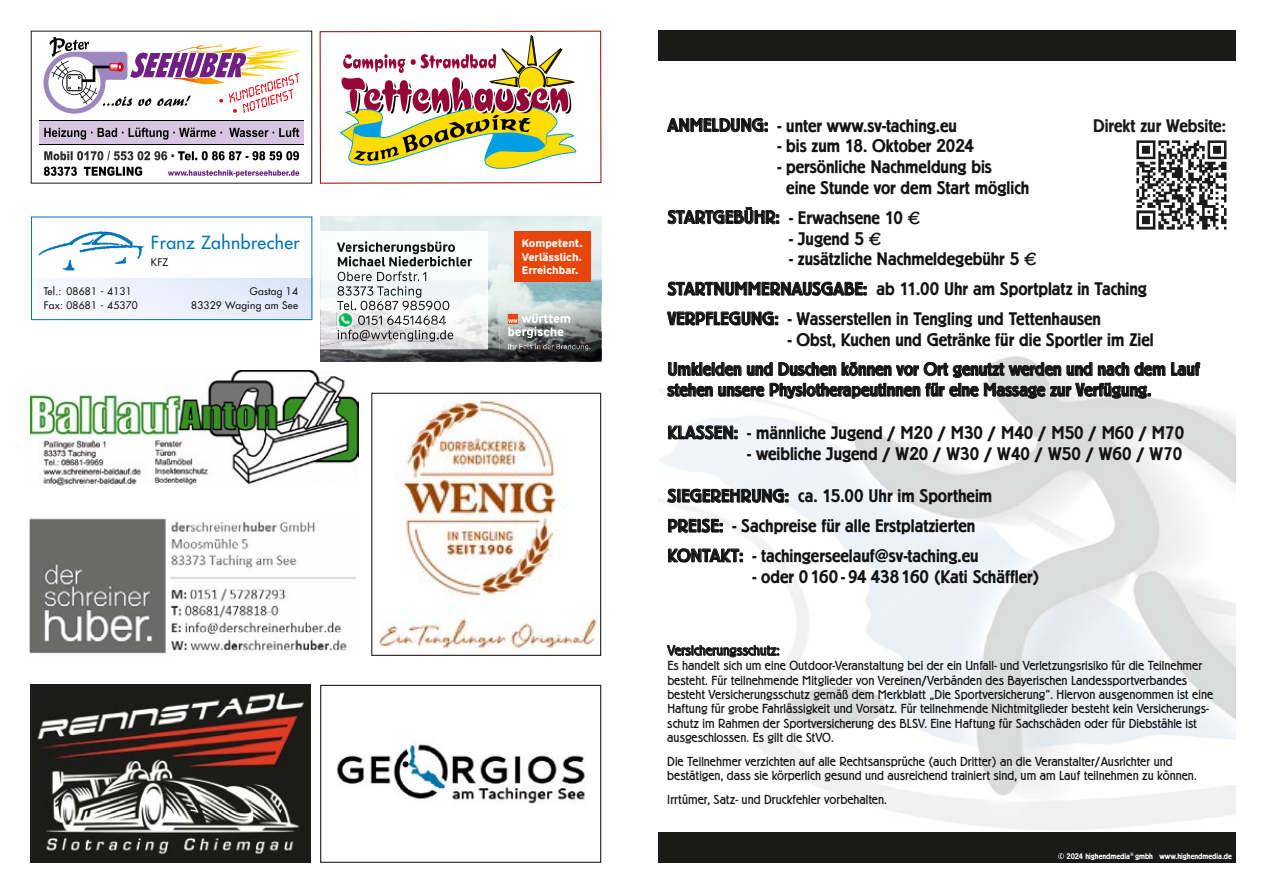
<style>
.page{position:relative;width:1263px;height:893px;background:#fff}
.page>*{position:absolute;margin:0;border:0;box-sizing:border-box;transform-origin:0 0}
.t1{font:600 19.05px/29.8px "Berliner Grotesk D";color:#141415}
.t2{font:600 19.05px "Berliner Grotesk D";color:#1a1a18}
.t3{font:17.7px "Futura LT";letter-spacing:.025em;color:#0074b8}
.t4{font:300 14.85px "Berliner Grotesk D";letter-spacing:-.005em;color:#141415}
.t5{font:300 13.8px/14.4px "Berliner Grotesk D";color:#141415}
.t6{font:700 10.8px "WW Type";color:#fff}
.t7{font:10.2px/14px "Futura LT";letter-spacing:.025em;color:#141415}
.t8{font:600 8.55px "Berliner Grotesk D";color:#fff}
.s1{font-family:"Tekton Pro";font-weight:700}
</style>
<div class="page">
<img style="left:658px;top:30px;width:577px;height:803px">
<div style="left:658px;top:31px;width:577px;height:30px;background:#1a1a18"></div>
<div style="left:658px;top:833px;width:577px;height:30px;background:#1a1a18"></div>
<img style="left:1131px;top:135px;width:100px;height:100px">
<svg style="left:320px;top:31px;width:281px;height:153px"></svg>
<svg style="left:44px;top:151px;width:255px;height:26px"></svg>
<div style="left:39px;top:120px;width:264px;height:25px;background:#d6c6e2"></div>
<hr style="left:39px;top:120px;width:264px;height:1px;background:#000">
<hr style="left:39px;top:144px;width:264px;height:1px;background:#000">
<svg style="left:44px;top:128px;width:255px;height:12px"></svg>
<svg style="left:43px;top:37px;width:256px;height:77px"></svg>
<svg style="left:29px;top:518px;width:137px;height:136px;background:#7a7a79"></svg>
<img style="left:170px;top:521px;width:185px;height:130px">
<img style="left:30px;top:685px;width:281px;height:178px">
<img style="left:336px;top:744px;width:249px;height:60px">
<div style="left:320px;top:685px;width:281px;height:178px;border:1px solid #141415"></div>
<img style="left:377px;top:400px;width:220px;height:250px">
<div style="left:371px;top:393px;width:230px;height:263px;border:1px solid #141415"></div>
<div style="left:31px;top:278px;width:281px;height:42px;background:linear-gradient(to right,#fbfbfe,#dde6f9)"></div>
<div style="left:31px;top:217px;width:281px;height:103px;border:1px solid #0074b8"></div>
<img style="left:35px;top:231px;width:120px;height:52px">
<img style="left:31px;top:370px;width:327px;height:116px">
<svg style="left:667px;top:108px;width:101px;height:33px"></svg>
<svg style="left:667px;top:200px;width:112px;height:29px"></svg>
<svg style="left:667px;top:272px;width:200px;height:62px"></svg>
<svg style="left:667px;top:352px;width:533px;height:56px"></svg>
<svg style="left:668px;top:424px;width:70px;height:24px"></svg>
<svg style="left:667px;top:479px;width:122px;height:58px"></svg>
<svg style="left:668px;top:547px;width:75px;height:24px"></svg>
<svg style="left:667px;top:642px;width:112px;height:15px"></svg>
<img style="left:320px;top:217px;width:281px;height:95px">
<div style="left:514px;top:231px;width:76px;height:51px;background:#e8450c"></div>
<img style="left:320px;top:231px;width:144px;height:81px">
<img style="left:356px;top:301px;width:78px;height:9px">
<img style="left:434px;top:301px;width:15px;height:9px">
<img style="left:377px;top:301px;width:14px;height:9px">
<svg style="left:337px;top:301px;width:19px;height:11px"></svg>
<img style="left:384px;top:286px;width:14px;height:12px">
<img style="left:398px;top:286px;width:23px;height:12px">
<img style="left:337px;top:286px;width:47px;height:10px">
<img style="left:337px;top:271px;width:40px;height:10px">
<img style="left:377px;top:271px;width:25px;height:10px">
<img style="left:337px;top:272px;width:16px;height:9px">
<img style="left:338px;top:256px;width:134px;height:10px">
<img style="left:349px;top:256px;width:110px;height:10px">
<svg style="left:448px;top:244px;width:7px;height:8px"></svg>
<img style="left:358px;top:241px;width:90px;height:13px">
<img style="left:365px;top:241px;width:76px;height:11px">
<svg style="left:337px;top:243px;width:20px;height:9px"></svg>
<img style="left:320px;top:312px;width:179px;height:49px">
<svg style="left:402px;top:272px;width:26px;height:9px"></svg>
<svg style="left:433px;top:322px;width:20px;height:17px"></svg>
<img style="left:499px;top:293px;width:102px;height:68px">
<p class="t3" style="left:151px;top:230px;width:150px">Franz Zahnbrecher</p>
<p class="t7" style="left:151px;top:255px;width:19px">KFZ</p>
<p class="t7" style="left:44px;top:284px;width:96px">Tel.: 08681 - 4131<br>Fax: 08681 - 45370</p>
<p class="t7" style="left:191px;top:284px;width:108px;text-align:right">Gastag 14<br>83329 Waging am See</p>
<p class="t6" style="left:522px;top:236px;width:62px">Kompetent.</p>
<p class="t6" style="left:522px;top:250px;width:62px">Verlässlich.</p>
<p class="t6" style="left:522px;top:263px;width:58px">Erreichbar.</p>
<h1 class="t1" style="left:667px;top:110px;width:291px">ANMELDUNG: - unter www.sv-taching.eu</h1>
<h1 class="t1" style="left:777px;top:131px;width:198px">- bis zum 18. Oktober 2024</h1>
<h1 class="t1" style="left:786px;top:156px;width:244px;line-height:20.9px;text-indent:-9px">- persönliche Nachmeldung bis<br>eine Stunde vor dem Start möglich</h1>
<h1 class="t1" style="left:667px;top:202px;width:254px">STARTGEBÜHR: - Erwachsene 10 <span class="s1">€</span></h1>
<h1 class="t1" style="left:789px;top:223px;width:94px">- Jugend 5 <span class="s1">€</span></h1>
<h1 class="t1" style="left:667px;top:244px;width:481px;text-indent:121px">- zusätzliche Nachmeldegebühr 5 <span class="s1">€<br></span>STARTNUMMERNAUSGABE: ab 11.00 Uhr am Sportplatz in Taching<br>VERPFLEGUNG: - Wasserstellen in Tengling und Tettenhausen</h1>
<h1 class="t1" style="left:667px;top:324px;width:534px;text-indent:120px">- Obst, Kuchen und Getränke für die Sportler im Ziel<br>Umkleiden und Duschen können vor Ort genutzt werden und nach dem Lauf</h1>
<h1 class="t1" style="left:667px;top:375px;width:485px">stehen unsere Physiotherapeutinnen für eine Massage zur Verfügung.</h1>
<h1 class="t1" style="left:667px;top:418px;width:518px">KLASSEN: - männliche Jugend / M20 / M30 / M40 / M50 / M60 / M70</h1>
<h1 class="t1" style="left:747px;top:438px;width:437px">- weibliche Jugend / W20 / W30 / W40 / W50 / W60 / W70</h1>
<h1 class="t1" style="left:667px;top:481px;width:326px">SIEGEREHRUNG: ca. 15.00 Uhr im Sportheim<br>PREISE: - Sachpreise für alle Erstplatzierten<br>KONTAKT: - tachingerseelauf@sv-taching.eu</h1>
<h1 class="t1" style="left:752px;top:561px;width:289px">- oder 0160 - 94 438160 (Kati Schäffler)</h1>
<h1 class="t2" style="left:1093px;top:114px;width:134px">Direkt zur Website:</h1>
<p class="t4" style="left:667px;top:642px;width:114px">Versicherungsschutz:</p>
<p class="t5" style="left:667px;top:658px;width:547px">Es handelt sich um eine Outdoor-Veranstaltung bei der ein Unfall- und Verletzungsrisiko für die Teilnehmer besteht. Für teilnehmende Mitglieder von Vereinen/Verbänden des Bayerischen Landessportverbandes besteht Versicherungsschutz gemäß dem Merkblatt „Die Sportversicherung“. Hiervon ausgenommen ist eine Haftung für grobe Fahrlässigkeit und Vorsatz. Für teilnehmende Nichtmitglieder besteht kein Versicherungs&shy;schutz im Rahmen der Sportversicherung des BLSV. Eine Haftung für Sachschäden oder für Diebstähle ist ausgeschlossen. Es gilt die StVO.</p>
<p class="t5" style="left:667px;top:754px;width:531px">Die Teilnehmer verzichten auf alle Rechtsansprüche (auch Dritter) an die Veranstalter/Ausrichter und bestätigen, dass sie körperlich gesund und ausreichend trainiert sind, um am Lauf teilnehmen zu können.</p>
<p class="t5" style="left:667px;top:791px;width:221px">Irrtümer, Satz- und Druckfehler vorbehalten.</p>
<p class="t8" style="left:1058px;top:851px;width:175px">© 2024 highendmedia<sup>®</sup> gmbh www.highendmedia.de</p>
</div>
